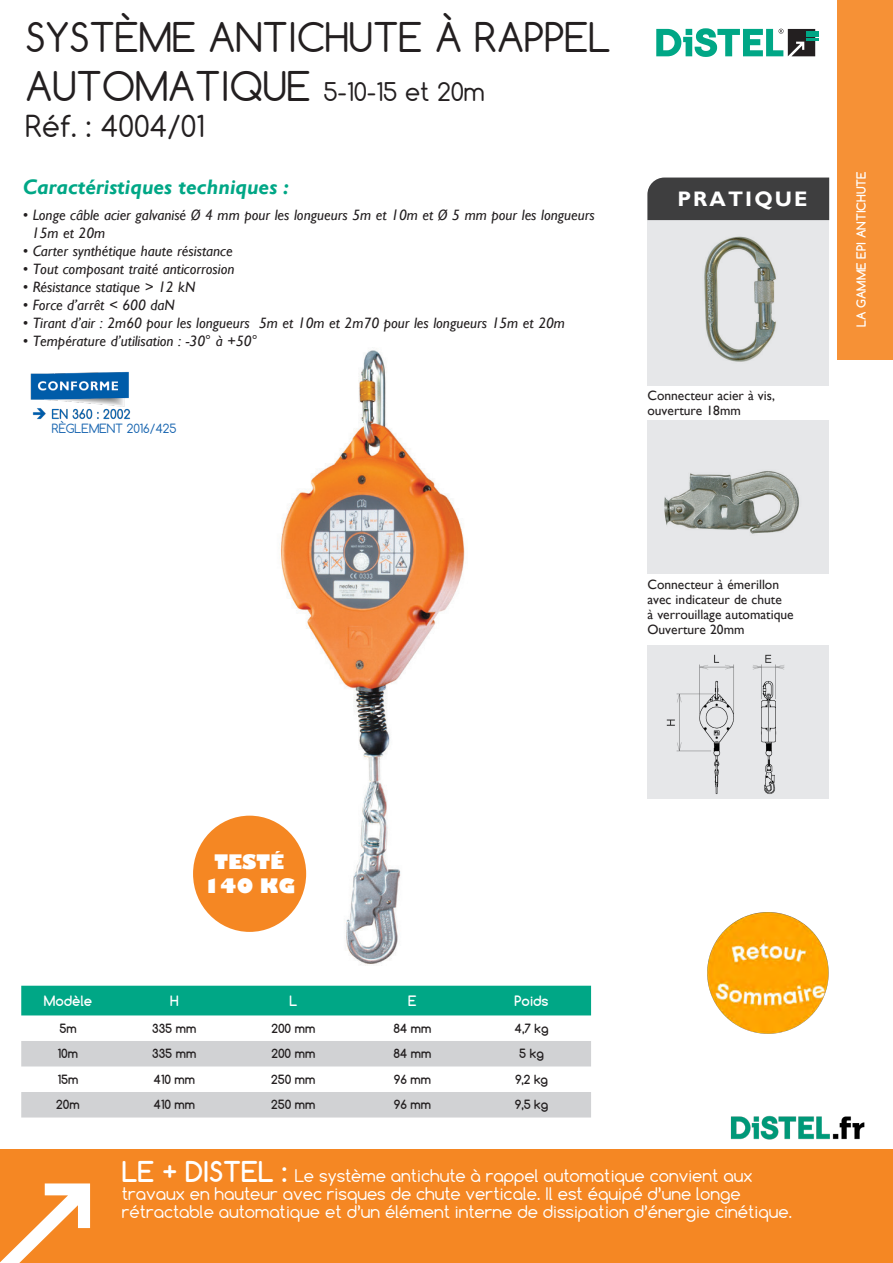
<style>
.page{position:relative;width:893px;height:1263px;background:#fff}
.page>*{position:absolute;margin:0;border:0;box-sizing:border-box;transform-origin:0 0}
.Normal_e{font:38.4px "Comfortaa";color:#231f20}
.Normal_e-2{font:28.5px "Comfortaa";color:#231f20}
.Normal_e-3{font:24.15px "Comfortaa";color:#231f20}
.Normal_e-4{font:italic 700 21px "Gill Sans";color:#00a786}
.Normal_e-5{font:700 21px "Gill Sans";letter-spacing:.1em;color:#fff}
.t1{font:800 19.5px "Gill Sans";color:#fff}
.t2{font:16.5px/18px "Comfortaa";color:#fff}
.Normal_e-6{font:italic 15px "Gill Sans";color:#231f20}
.Normal_e-7{font:13.5px "Gill Sans";color:#231f20}
.t3{font:700 13.5px "Comfortaa";color:#fff}
.t4{font:700 12px "Comfortaa";color:#231f20}
.t5{font:700 12px "Comfortaa";color:#fff}
.t6{font:12px "Comfortaa";color:#1865b0}
.s1{font-size:38.4px}
.s2{font-weight:700;font-size:27px}
</style>
<div class="page">
<div style="left:838px;top:0;width:55px;height:360px;background:#f69136"></div>
<div style="left:0;top:1149px;width:893px;height:114px;background:#f58723"></div>
<svg style="left:0;top:1183px;width:90px;height:80px"></svg>
<img style="left:730px;top:1115px;width:135px;height:25px">
<svg style="left:656px;top:28px;width:163px;height:29px"></svg>
<img style="left:188px;top:350px;width:358px;height:666px">
<img style="left:31px;top:371px;width:100px;height:48px">
<div style="left:21px;top:986px;width:570px;height:29px;background:#00a786"></div>
<svg style="left:21px;top:1041px;width:570px;height:76px"></svg>
<div style="left:647px;top:178px;width:182px;height:42px;background:#3e3e3f"></div>
<div style="left:647px;top:220px;width:182px;height:166px;background:#e6e7e9"></div>
<svg style="left:647px;top:420px;width:182px;height:153px;background:#d1d3d3"></svg>
<div style="left:647px;top:645px;width:182px;height:153px;background:#e6e7e9"></div>
<div style="left:193px;top:816px;width:113px;height:116px;background:#f58723;border-radius:50%"></div>
<img style="left:707px;top:912px;width:122px;height:122px">
<p class="Normal_e" style="left:25px;top:13px;width:587px">SYSTÈME ANTICHUTE À RAPPEL</p>
<p class="Normal_e-3" style="left:25px;top:76px;width:461px"><span class="s1">AUTOMATIQUE</span> 5-10-15 et 20m</p>
<p class="Normal_e-2" style="left:25px;top:108px;width:180px">Réf. : 4004/01</p>
<p class="Normal_e-4" style="left:23px;top:174px;width:268px">Caractéristiques techniques :</p>
<p class="Normal_e-6" style="left:23px;top:206px;width:574px">• Longe câble acier galvanisé Ø 4 mm pour les longueurs 5m et 10m et Ø 5 mm pour les longueurs</p>
<p class="Normal_e-6" style="left:32px;top:224px;width:75px">15m et 20m</p>
<p class="Normal_e-6" style="left:23px;top:242px;width:211px">• Carter synthétique haute résistance</p>
<p class="Normal_e-6" style="left:23px;top:260px;width:213px">• Tout composant traité anticorrosion</p>
<p class="Normal_e-6" style="left:23px;top:278px;width:174px">• Résistance statique &gt; 12 kN</p>
<p class="Normal_e-6" style="left:23px;top:296px;width:154px">• Force d’arrêt &lt; 600 daN</p>
<p class="Normal_e-6" style="left:23px;top:314px;width:544px">• Tirant d’air : 2m60 pour les longueurs 5m et 10m et 2m70 pour les longueurs 15m et 20m</p>
<p class="Normal_e-6" style="left:23px;top:332px;width:236px">• Température d’utilisation : -30° à +50°</p>
<p class="t6" style="left:52px;top:421px;width:126px">RÈGLEMENT 2016/425</p>
<p class="Normal_e-5" style="left:677px;top:186px;width:132px">PRATIQUE</p>
<p class="Normal_e-7" style="left:647px;top:388px;width:129px">Connecteur acier à vis,</p>
<p class="Normal_e-7" style="left:647px;top:403px;width:95px">ouverture 18mm</p>
<p class="t5" style="left:854px;top:327px;width:157px;rotate:-90deg">LA GAMME EPI ANTICHUTE</p>
<p class="Normal_e-7" style="left:647px;top:576px;width:133px">Connecteur à émerillon</p>
<p class="Normal_e-7" style="left:647px;top:591px;width:136px">avec indicateur de chute</p>
<p class="Normal_e-7" style="left:647px;top:606px;width:148px">à verrouillage automatique</p>
<p class="Normal_e-7" style="left:647px;top:621px;width:99px">Ouverture 20mm</p>
<p class="t1" style="left:215px;top:850px;width:71px">TESTÉ</p>
<p class="t1" style="left:203px;top:873px;width:93px">140 KG</p>
<p class="t3" style="left:44px;top:992px;width:50px">Modèle</p>
<p class="t3" style="left:170px;top:992px;width:10px">H</p>
<p class="t3" style="left:289px;top:992px;width:9px">L</p>
<p class="t3" style="left:408px;top:992px;width:10px">E</p>
<p class="t3" style="left:514px;top:992px;width:36px">Poids</p>
<p class="t4" style="left:59px;top:1021px;width:19px">5m</p>
<p class="t4" style="left:152px;top:1021px;width:46px">335 mm</p>
<p class="t4" style="left:271px;top:1021px;width:45px">200 mm</p>
<p class="t4" style="left:393px;top:1021px;width:40px">84 mm</p>
<p class="t4" style="left:515px;top:1021px;width:35px">4,7 kg</p>
<p class="t4" style="left:58px;top:1046px;width:22px">10m</p>
<p class="t4" style="left:152px;top:1046px;width:46px">335 mm</p>
<p class="t4" style="left:271px;top:1046px;width:45px">200 mm</p>
<p class="t4" style="left:393px;top:1046px;width:40px">84 mm</p>
<p class="t4" style="left:519px;top:1046px;width:26px">5 kg</p>
<p class="t4" style="left:58px;top:1072px;width:22px">15m</p>
<p class="t4" style="left:154px;top:1072px;width:43px">410 mm</p>
<p class="t4" style="left:271px;top:1072px;width:46px">250 mm</p>
<p class="t4" style="left:394px;top:1072px;width:39px">96 mm</p>
<p class="t4" style="left:515px;top:1072px;width:35px">9,2 kg</p>
<p class="t4" style="left:56px;top:1097px;width:25px">20m</p>
<p class="t4" style="left:154px;top:1097px;width:43px">410 mm</p>
<p class="t4" style="left:271px;top:1097px;width:46px">250 mm</p>
<p class="t4" style="left:394px;top:1097px;width:39px">96 mm</p>
<p class="t4" style="left:515px;top:1097px;width:35px">9,5 kg</p>
<p class="t2" style="left:122px;top:1166px;width:672px"><span class="s2">LE + DISTEL :</span> Le système antichute à rappel automatique convient aux travaux en hauteur avec risques de chute verticale. Il est équipé d’une longe rétractable automatique et d’un élément interne de dissipation d’énergie cinétique.</p>
</div>
